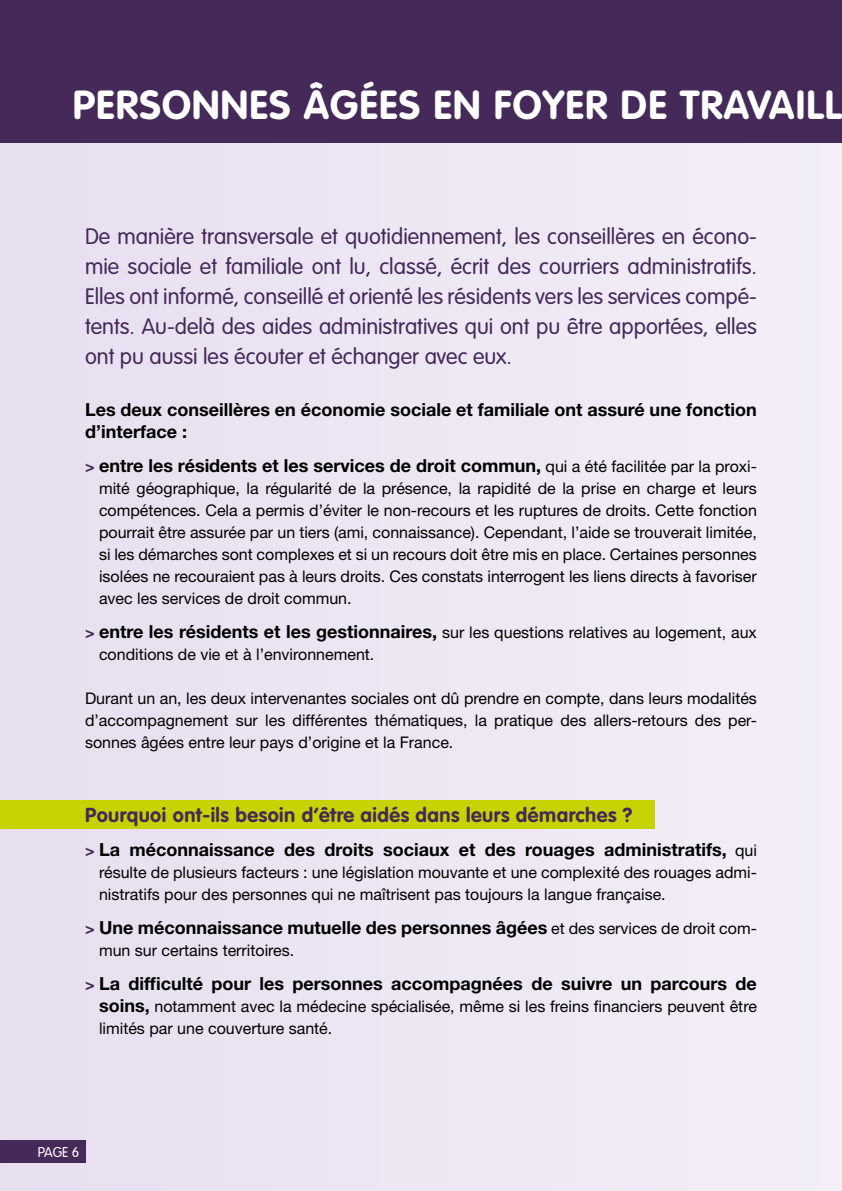
<style>
.page{position:relative;width:842px;height:1191px;background:#ede6f3}
.page>*{position:absolute;margin:0;border:0;box-sizing:border-box;transform-origin:0 0}
.t1{font:700 40px "VAG Rounded";letter-spacing:.03em;color:#fff}
.t2{font:300 22px/30px "VAG Rounded";color:#452958;text-align:justify}
.t3{font:700 20px "VAG Rounded";letter-spacing:.025em;color:#452958}
.t4{font:700 18px/22px "Helvetica Neue LT Std";color:#000}
.t5{font:16px/22px "Helvetica Neue LT Std";color:#000}
.t6{font:300 14px "VAG Rounded";color:#fff}
.s1{font-size:16px;color:#452958}
.s2{font-weight:400;font-size:16px}
.s3{font-weight:700;color:#452958}
.s4{font-weight:700;font-size:18px}
</style>
<div class="page">
<div style="left:0;top:1140px;width:85px;height:22px;background:#452958"></div>
<div style="left:0;top:0;width:842px;height:143px;background:#452958"></div>
<div style="left:0;top:800px;width:655px;height:28px;background:#c7d300"></div>
<h1 class="t1" style="left:73px;top:81px;width:770px">PERSONNES ÂGÉES EN FOYER DE TRAVAILL</h1>
<p class="t2" style="left:85px;top:221px;width:673px">De manière transversale et quotidiennement, les conseillères en écono&shy;mie sociale et familiale ont lu, classé, écrit des courriers administratifs.<br>Elles ont informé, conseillé et orienté les résidents vers les services compé&shy;tents. Au-delà des aides administratives qui ont pu être apportées, elles ont pu aussi les écouter et échanger avec eux.</p>
<p class="t4" style="left:85px;top:398px;width:673px">Les deux conseillères en économie sociale et familiale ont assuré une fonction d’interface :</p>
<p class="t4" style="left:85px;top:454px;width:673px"><span class="s1">&gt;</span> entre les résidents et les services de droit commun, <span class="s2">qui a été facilitée par la proxi-</span></p>
<p class="t5" style="left:99px;top:477px;width:659px;text-align:justify">mité géographique, la régularité de la présence, la rapidité de la prise en charge et leurs compétences. Cela a permis d’éviter le non-recours et les ruptures de droits. Cette fonction pourrait être assurée par un tiers (ami, connaissance). Cependant, l’aide se trouverait limitée, si les démarches sont complexes et si un recours doit être mis en place. Certaines personnes isolées ne recouraient pas à leurs droits. Ces constats interrogent les liens directs à favoriser avec les services de droit commun.</p>
<p class="t5" style="left:99px;top:621px;width:659px;text-indent:-14px"><span class="s3">&gt;</span> <span class="s4">entre les résidents et les gestionnaires,</span> sur les questions relatives au logement, aux conditions de vie et à l’environnement.</p>
<p class="t5" style="left:85px;top:687px;width:673px;text-align:justify">Durant un an, les deux intervenantes sociales ont dû prendre en compte, dans leurs modalités d’accompagnement sur les différentes thématiques, la pratique des allers-retours des per&shy;sonnes âgées entre leur pays d’origine et la France.</p>
<p class="t3" style="left:85px;top:803px;width:549px">Pourquoi ont-ils besoin d’être aidés dans leurs démarches ?</p>
<p class="t4" style="left:85px;top:838px;width:673px"><span class="s1">&gt;</span> La méconnaissance des droits sociaux et des rouages administratifs, <span class="s2">qui</span></p>
<p class="t5" style="left:99px;top:861px;width:659px">résulte de plusieurs facteurs : une législation mouvante et une complexité des rouages admi&shy;nistratifs pour des personnes qui ne maîtrisent pas toujours la langue française.</p>
<p class="t4" style="left:85px;top:916px;width:673px"><span class="s1">&gt;</span> Une méconnaissance mutuelle des personnes âgées <span class="s2">et des services de droit com-</span></p>
<p class="t5" style="left:99px;top:939px;width:197px">mun sur certains territoires.</p>
<p class="t4" style="left:85px;top:972px;width:673px"><span class="s1">&gt;</span> La difficulté pour les personnes accompagnées de suivre un parcours de</p>
<p class="t5" style="left:99px;top:995px;width:659px"><span class="s4">soins,</span> notamment avec la médecine spécialisée, même si les freins financiers peuvent être limités par une couverture santé.</p>
<p class="t6" style="left:38px;top:1143px;width:43px">PAGE 6</p>
</div>
